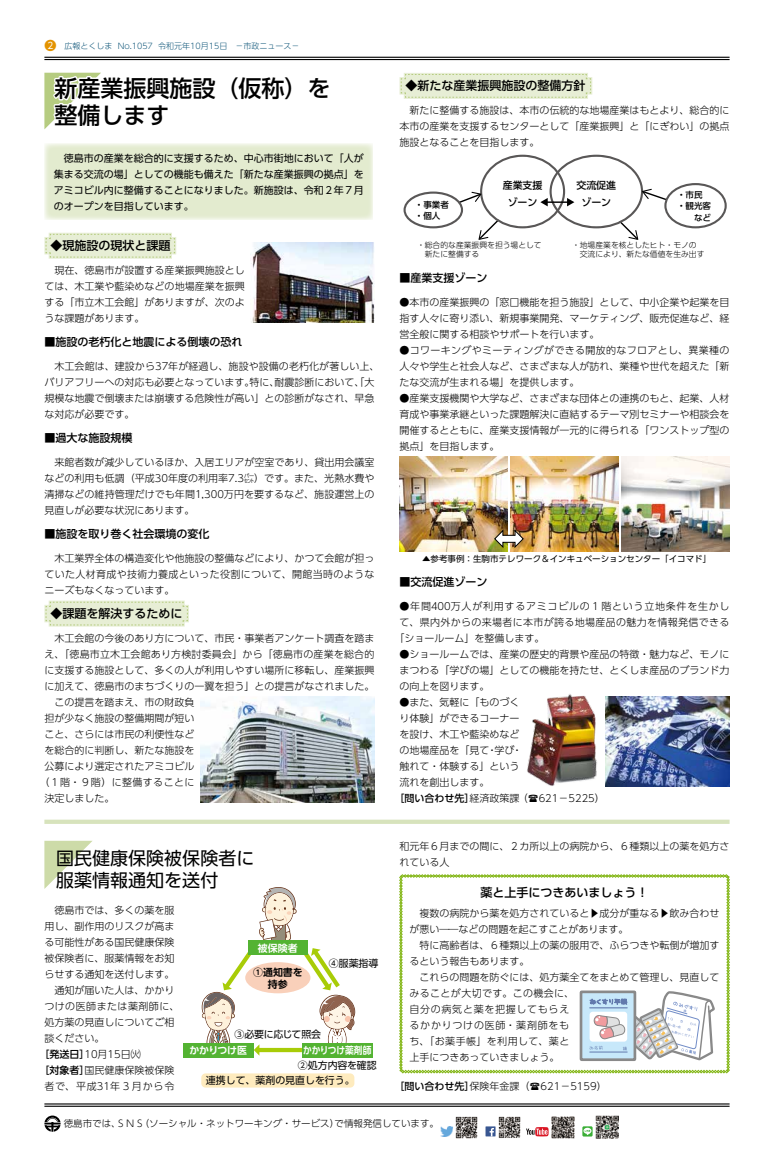
<style>
.page{position:relative;width:774px;height:1151px;background:#fff}
.page>*{position:absolute;margin:0;border:0;box-sizing:border-box;transform-origin:0 0}
.t1{font:500 23px/27px "UD Shin Go Pro";color:#000}
.t2{font:18px/22px "UD Shin Go Pro";color:#000}
.t3{font:500 12px "UD Shin Go Pro";color:#000}
.t4{font:500 11px "UD Shin Go Pro";color:#000}
.t5{font:300 10px/16px "UD Shin Go Pro";color:#000;text-align:justify}
.t6{font:10px/16px "UD Shin Go Pro";color:#000;text-align:justify}
.t7{font:300 10px "UD Shin Go Pro";letter-spacing:.075em;color:#000}
.t8{font:300 10px "UD Shin Go Pro";letter-spacing:.035em;color:#000}
.t9{font:300 10px "UD Shin Go Pro";letter-spacing:.04em;color:#000}
.t10{font:300 10px "UD Shin Go Pro";letter-spacing:.045em;color:#000}
.t11{font:300 10px "UD Shin Go Pro";letter-spacing:.085em;color:#000}
.t12{font:9.9px "UD Shin Go Pro";color:#000}
.t13{font:500 9.9px/17px "UD Shin Go Pro";color:#000;text-align:center}
.t14{font:700 9.9px "UD Shin Go Pro De";letter-spacing:-.01em;color:#fff}
.t15{font:9.9px "UD Shin Go Pro";letter-spacing:-.025em;color:#000}
.t16{font:700 9.9px "UD Shin Go Pro De";letter-spacing:-.01em;color:#fff;scale:.88 1}
.t17{font:700 9.9px/12px "UD Shin Go Pro De";color:#000;text-align:center}
.t18{font:300 9.5px "UD Shin Go Pro";color:#000}
.t19{font:8.5px "UD Shin Go Pro";color:#000}
.t20{font:500 8.5px/11.3px "UD Shin Go Pro";color:#000}
.t21{font:300 8px "UD Shin Go Pro";color:#0f5679}
.t22{font:300 7.8px/9.2px "UD Shin Go Pro";color:#000}
.s1{font-weight:400;font-size:12px;color:#e39300}
.s2{font-weight:500}
</style>
<div class="page">
<div style="left:44px;top:143px;width:329px;height:77px;background:#e3ebcf"></div>
<svg style="left:399px;top:73px;width:193px;height:26px;background:#e5ecd2"></svg>
<svg style="left:44px;top:233px;width:132px;height:26px;background:#e5ecd2"></svg>
<svg style="left:44px;top:601px;width:145px;height:26px;background:#e5edd2"></svg>
<svg style="left:44px;top:1115px;width:17px;height:17px"></svg>
<img style="left:455px;top:1116px;width:23px;height:23px">
<img style="left:498px;top:1116px;width:23px;height:22px">
<img style="left:551px;top:1116px;width:24px;height:23px">
<svg style="left:441px;top:1126px;width:12px;height:10px"></svg>
<div style="left:485px;top:1126px;width:10px;height:10px;background:#385691"></div>
<svg style="left:489px;top:1128px;width:5px;height:8px"></svg>
<svg style="left:526px;top:1127px;width:23px;height:9px"></svg>
<svg style="left:582px;top:1126px;width:10px;height:10px"></svg>
<svg style="left:583px;top:1128px;width:8px;height:7px"></svg>
<img style="left:595px;top:1116px;width:23px;height:22px">
<hr style="left:44px;top:57px;width:685px;height:1px;background:#000">
<hr style="left:44px;top:59px;width:685px;height:1px;background:#000">
<hr style="left:44px;top:1103px;width:685px;height:1px;background:#000">
<hr style="left:44px;top:1106px;width:685px;height:1px;background:#000">
<svg style="left:44px;top:73px;width:57px;height:56px"></svg>
<hr style="left:44px;top:820px;width:685px;height:4px;background:#d7e3bc">
<svg style="left:44px;top:841px;width:48px;height:48px"></svg>
<img style="left:399px;top:457px;width:108px;height:94px">
<div style="left:183px;top:1043px;width:71px;height:14px;background:#53b332"></div>
<svg style="left:202px;top:887px;width:153px;height:169px"></svg>
<div style="left:302px;top:1043px;width:71px;height:14px;background:#53b332"></div>
<div style="left:201px;top:1073px;width:153px;height:14px;background:#feebbe;border-radius:4px"></div>
<svg style="left:399px;top:874px;width:331px;height:199px"></svg>
<img style="left:250px;top:243px;width:124px;height:80px">
<img style="left:200px;top:697px;width:174px;height:106px">
<img style="left:605px;top:697px;width:124px;height:90px">
<img style="left:527px;top:694px;width:70px;height:92px">
<img style="left:511px;top:457px;width:107px;height:94px">
<img style="left:622px;top:457px;width:107px;height:94px">
<svg style="left:403px;top:155px;width:324px;height:85px"></svg>
<svg style="left:494px;top:529px;width:30px;height:20px"></svg>
<p class="t21" style="left:44px;top:39px;width:256px"><span class="s1">❷</span>　広報とくしま No.1057 令和元年10月15日　−市政ニュース−</p>
<h1 class="t1" style="left:54px;top:74px;width:277px">新産業振興施設（仮称）を整備します</h1>
<p class="t6" style="left:54px;top:149px;width:311px">　徳島市の産業を総合的に支援するため、中心市街地において「人が集まる交流の場」としての機能も備えた「新たな産業振興の拠点」をアミコビル内に整備することになりました。新施設は、令和２年７月のオープンを目指しています。</p>
<p class="t3" style="left:50px;top:236px;width:121px">◆現施設の現状と課題</p>
<p class="t5" style="left:44px;top:261px;width:202px">　現在、徳島市が設置する産業振興施設としては、木工業や藍染めなどの地場産業を振興する「市立木工会館」がありますが、次のような課題があります。</p>
<p class="t4" style="left:44px;top:333px;width:199px">■施設の老朽化と地震による倒壊の恐れ</p>
<p class="t5" style="left:44px;top:357px;width:337px;text-align:left">　木工会館は、建設から37年が経過し、施設や設備の老朽化が著しい上、バリアフリーへの対応も必要となっています。特に、耐震診断において、「大規模な地震で倒壊または崩壊する危険性が高い」との診断がなされ、早急な対応が必要です。</p>
<p class="t4" style="left:44px;top:429px;width:89px">■過大な施設規模</p>
<p class="t5" style="left:44px;top:453px;width:332px">　来館者数が減少しているほか、入居エリアが空室であり、貸出用会議室などの利用も低調（平成30年度の利用率7.3㌫）です。また、光熱水費や清掃などの維持管理だけでも年間1,300万円を要するなど、施設運営上の見直しが必要な状況にあります。</p>
<p class="t4" style="left:44px;top:525px;width:166px">■施設を取り巻く社会環境の変化</p>
<p class="t5" style="left:44px;top:549px;width:331px">　木工業界全体の構造変化や他施設の整備などにより、かつて会館が担っていた人材育成や技術力養成といった役割について、開館当時のようなニーズもなくなっています。</p>
<p class="t3" style="left:50px;top:604px;width:133px">◆課題を解決するために</p>
<p class="t5" style="left:44px;top:629px;width:331px">　木工会館の今後のあり方について、市民・事業者アンケート調査を踏ま</p>
<p class="t5" style="left:44px;top:645px;width:331px">え、「徳島市立木工会館あり方検討委員会」から「徳島市の産業を総合的</p>
<p class="t5" style="left:44px;top:661px;width:331px">に支援する施設として、多くの人が利用しやすい場所に移転し、産業振興</p>
<p class="t5" style="left:44px;top:677px;width:331px">に加えて、徳島市のまちづくりの一翼を担う」との提言がなされました。</p>
<p class="t5" style="left:44px;top:693px;width:151px">　この提言を踏まえ、市の財政負</p>
<p class="t5" style="left:44px;top:709px;width:151px">担が少なく施設の整備期間が短い</p>
<p class="t5" style="left:44px;top:725px;width:151px">こと、さらには市民の利便性など</p>
<p class="t5" style="left:44px;top:741px;width:151px">を総合的に判断し、新たな施設を</p>
<p class="t5" style="left:44px;top:757px;width:151px">公募により選定されたアミコビル</p>
<p class="t9" style="left:39px;top:774px;width:156px">（１階・９階）に整備することに</p>
<p class="t5" style="left:44px;top:789px;width:72px">決定しました。</p>
<h2 class="t2" style="left:56px;top:847px;width:200px">国民健康保険被保険者に服薬情報通知を送付</h2>
<p class="t5" style="left:44px;top:901px;width:131px">　徳島市では、多くの薬を服</p>
<p class="t5" style="left:44px;top:917px;width:131px">用し、副作用のリスクが高ま</p>
<p class="t5" style="left:44px;top:933px;width:131px">る可能性がある国民健康保険</p>
<p class="t5" style="left:44px;top:949px;width:131px">被保険者に、服薬情報をお知</p>
<p class="t5" style="left:44px;top:965px;width:131px">らせする通知を送付します。</p>
<p class="t5" style="left:44px;top:981px;width:131px">　通知が届いた人は、かかり</p>
<p class="t10" style="left:44px;top:998px;width:136px">つけの医師または薬剤師に、</p>
<p class="t5" style="left:44px;top:1013px;width:131px">処方薬の見直しについてご相</p>
<p class="t5" style="left:44px;top:1029px;width:61px">談ください。</p>
<p class="t5" style="left:39px;top:1045px;width:103px"><span class="s2">［発送日］</span>10月15日㈫</p>
<p class="t5" style="left:39px;top:1061px;width:136px"><span class="s2">［対象者］</span>国民健康保険被保険</p>
<p class="t11" style="left:44px;top:1078px;width:131px">者で、平成31年３月から令</p>
<p class="t14" style="left:258px;top:941px;width:41px">被保険者</p>
<p class="t17" style="left:253px;top:966px;width:51px">①通知書を持参</p>
<p class="t12" style="left:329px;top:955px;width:51px">④服薬指導</p>
<p class="t15" style="left:234px;top:1026px;width:88px">③必要に応じて照会</p>
<p class="t14" style="left:189px;top:1042px;width:59px">かかりつけ医</p>
<p class="t16" style="left:303px;top:1042px;width:79px">かかりつけ薬剤師</p>
<p class="t12" style="left:298px;top:1057px;width:80px">②処方内容を確認</p>
<p class="t12" style="left:206px;top:1073px;width:150px">連携して、薬剤の見直しを行う。</p>
<p class="t3" style="left:405px;top:76px;width:181px">◆新たな産業振興施設の整備方針</p>
<p class="t5" style="left:399px;top:101px;width:331px">　新たに整備する施設は、本市の伝統的な地場産業はもとより、総合的に本市の産業を支援するセンターとして「産業振興」と「にぎわい」の拠点施設となることを目指します。</p>
<p class="t13" style="left:503px;top:176px;width:41px">産業支援ゾーン</p>
<p class="t13" style="left:576px;top:176px;width:41px">交流促進</p>
<p class="t20" style="left:415px;top:199px;width:36px">・事業者</p>
<p class="t13" style="left:581px;top:193px;width:31px">ゾーン</p>
<p class="t20" style="left:415px;top:210px;width:27px">・個人</p>
<p class="t20" style="left:677px;top:189px;width:36px">・市民・観光客　　など</p>
<p class="t22" style="left:417px;top:240px;width:126px">・総合的な産業振興を担う場として　新たに整備する</p>
<p class="t22" style="left:572px;top:240px;width:134px">・地場産業を核としたヒト・モノの　交流により、新たな価値を生み出す</p>
<p class="t4" style="left:399px;top:269px;width:89px">■産業支援ゾーン</p>
<p class="t5" style="left:399px;top:293px;width:331px">●本市の産業振興の「窓口機能を担う施設」として、中小企業や起業を目指す人々に寄り添い、新規事業開発、マーケティング、販売促進など、経営全般に関する相談やサポートを行います。</p>
<p class="t5" style="left:399px;top:341px;width:331px">●コワーキングやミーティングができる開放的なフロアとし、異業種の人々や学生と社会人など、さまざまな人が訪れ、業種や世代を超えた「新たな交流が生まれる場」を提供します。</p>
<p class="t5" style="left:399px;top:389px;width:331px">●産業支援機関や大学など、さまざまな団体との連携のもと、起業、人材育成や事業承継といった課題解決に直結するテーマ別セミナーや相談会を開催するとともに、産業支援情報が一元的に得られる「ワンストップ型の拠点」を目指します。</p>
<p class="t19" style="left:422px;top:552px;width:290px">▲参考事例：生駒市テレワーク＆インキュベーションセンター「イコマド」</p>
<p class="t4" style="left:399px;top:573px;width:89px">■交流促進ゾーン</p>
<p class="t7" style="left:399px;top:598px;width:332px">●年間400万人が利用するアミコビルの１階という立地条件を生かし</p>
<p class="t8" style="left:399px;top:614px;width:331px">て、県内外からの来場者に本市が誇る地場産品の魅力を情報発信できる</p>
<p class="t5" style="left:394px;top:629px;width:151px">「ショールーム」を整備します。</p>
<p class="t5" style="left:399px;top:645px;width:331px">●ショールームでは、産業の歴史的背景や産品の特徴・魅力など、モノにまつわる「学びの場」としての機能を持たせ、とくしま産品のブランド力の向上を図ります。</p>
<p class="t5" style="left:399px;top:693px;width:121px">●また、気軽に「ものづく</p>
<p class="t5" style="left:399px;top:709px;width:121px">り体験」ができるコーナー</p>
<p class="t5" style="left:399px;top:725px;width:121px">を設け、木工や藍染めなど</p>
<p class="t5" style="left:399px;top:741px;width:124px">の地場産品を「見て・学び・</p>
<p class="t5" style="left:399px;top:757px;width:121px">触れて・体験する」という</p>
<p class="t5" style="left:399px;top:773px;width:91px">流れを創出します。</p>
<p class="t5" style="left:394px;top:789px;width:212px"><span class="s2">［問い合わせ先］</span>経済政策課 （ 621－5225）</p>
<p class="t5" style="left:399px;top:837px;width:331px">和元年６月までの間に、２カ所以上の病院から、６種類以上の薬を処方されている人</p>
<p class="t3" style="left:480px;top:883px;width:169px">薬と上手につきあいましょう！</p>
<p class="t5" style="left:409px;top:905px;width:311px;text-align:left">　複数の病院から薬を処方されていると▶成分が重なる▶飲み合わせが悪い――などの問題を起こすことがあります。<br>　特に高齢者は、６種類以上の薬の服用で、ふらつきや転倒が増加するという報告もあります。<br>　これらの問題を防ぐには、処方薬全てをまとめて管理し、見直してみることが大切です。この機会に、<br>自分の病気と薬を把握してもらえ<br>るかかりつけの医師・薬剤師をも<br>ち、「お薬手帳」を利用して、薬と<br>上手につきあっていきましょう。</p>
<p class="t5" style="left:394px;top:1077px;width:214px"><span class="s2">［問い合わせ先］</span>保険年金課（ 621－5159）</p>
<p class="t18" style="left:64px;top:1116px;width:377px">徳島市では、ＳＮＳ（ソーシャル・ネットワーキング・サービス）で情報発信しています。</p>
</div>
